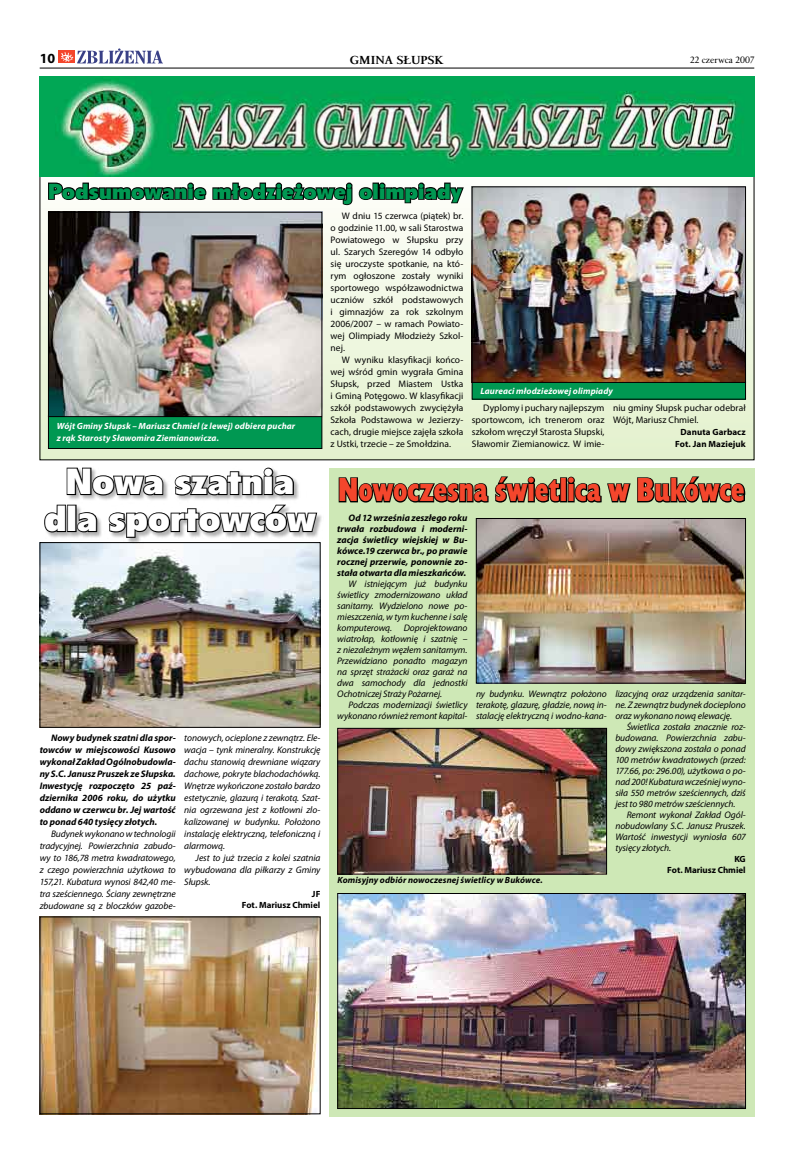
<style>
.page{position:relative;width:794px;height:1157px;background:#fff}
.page>*{position:absolute;margin:0;border:0;box-sizing:border-box;transform-origin:0 0}
.t1{font:35px/37px "EFN Olivea Nigra";color:#fff;text-align:center}
.t2{font:32px "EFN Gilead Blk Cnd";color:#f4462c}
.t3{font:21px "EFN Olivea Nigra";letter-spacing:.005em;color:#009852}
.t4{font:700 14px "Myriad Pro";color:#000}
.t5{font:700 12px "EFN Alpha Book";color:#000}
.t6{font:italic 9.5px/11px "Myriad Pro";letter-spacing:-.01em;color:#000;text-align:justify}
.t7{font:9.5px/12px "Myriad Pro";letter-spacing:.005em;color:#000;text-align:justify}
.t8{font:italic 700 9.5px/12px "Myriad Pro";color:#000;text-align:justify}
.t9{font:9.5px "EFN Alpha Book";letter-spacing:.005em;color:#000}
.t10{font:italic 700 9px/12px "Myriad Pro";letter-spacing:.01em;color:#fff}
.t11{font:700 9px/11px "Myriad Pro";letter-spacing:.005em;color:#000;text-align:right}
.t12{font:italic 700 9px "Myriad Pro";letter-spacing:.01em;color:#000}
</style>
<div class="page">
<hr style="left:40px;top:68px;width:714px;height:1px;background:#000">
<div style="left:329px;top:468px;width:425px;height:649px;background:#cee8b6"></div>
<svg style="left:42px;top:176px;width:710px;height:282px"></svg>
<div style="left:48px;top:416px;width:274px;height:32px;background:#009852"></div>
<div style="left:48px;top:415px;width:274px;height:34px;border:1px solid #000"></div>
<div style="left:472px;top:382px;width:273px;height:17px;background:#009852"></div>
<div style="left:59px;top:51px;width:16px;height:12px;background:#f4462c"></div>
<svg style="left:61px;top:48px;width:102px;height:16px"></svg>
<img style="left:40px;top:77px;width:714px;height:99px">
<img style="left:50px;top:214px;width:270px;height:201px">
<div style="left:48px;top:212px;width:274px;height:205px;border:1px solid #000"></div>
<img style="left:474px;top:189px;width:270px;height:192px">
<div style="left:472px;top:187px;width:274px;height:196px;border:1px solid #000"></div>
<svg style="left:47px;top:181px;width:418px;height:25px"></svg>
<img style="left:42px;top:544px;width:276px;height:181px">
<img style="left:42px;top:918px;width:276px;height:194px">
<div style="left:40px;top:916px;width:280px;height:198px;border:1px solid #000"></div>
<div style="left:43px;top:466px;width:280px;height:78px;background:#000;opacity:.3"></div>
<svg style="left:43px;top:466px;width:275px;height:73px"></svg>
<img style="left:339px;top:730px;width:266px;height:142px">
<div style="left:337px;top:728px;width:270px;height:146px;border:1px solid #000"></div>
<img style="left:339px;top:895px;width:405px;height:211px">
<div style="left:337px;top:893px;width:409px;height:215px;border:1px solid #000"></div>
<img style="left:478px;top:520px;width:266px;height:161px">
<div style="left:476px;top:518px;width:270px;height:165px;border:1px solid #000"></div>
<svg style="left:338px;top:476px;width:408px;height:27px"></svg>
<h3 class="t4" style="left:40px;top:49px;width:17px">10</h3>
<p class="t5" style="left:350px;top:52px;width:96px">GMINA SŁUPSK</p>
<p class="t9" style="left:689px;top:54px;width:66px">22 czerwca 2007</p>
<h3 class="t3" style="left:48px;top:177px;width:416px">Podsumowanie młodzieżowej olimpiady</h3>
<p class="t10" style="left:57px;top:419px;width:240px">Wójt Gminy Słupsk – Mariusz Chmiel (z lewej) odbiera puchar z rąk Starosty Sławomira Ziemianowicza.</p>
<p class="t7" style="left:331px;top:210px;width:134px;text-indent:11px">W dniu 15 czerwca (piątek) br. o godzinie 11.00, w sali Starostwa Powiatowego w Słupsku przy ul. Szarych Szeregów 14 odbyło się uroczyste spotkanie, na któ&shy;rym ogłoszone zostały wyniki sportowego współzawodnictwa uczniów szkół podstawowych i gimnazjów za rok szkolnym 2006/2007 – w ramach Powiato&shy;wej Olimpiady Młodzieży Szkol&shy;nej.</p>
<p class="t7" style="left:331px;top:354px;width:134px;text-indent:11px">W wyniku klasyfikacji końco&shy;wej wśród gmin wygrała Gmina Słupsk, przed Miastem Ustka i Gminą Potęgowo. W klasyfikacji szkół podstawowych zwyciężyła Szkoła Podstawowa w Jezierzy&shy;cach, drugie miejsce zajęła szkoła z Ustki, trzecie – ze Smołdzina.</p>
<p class="t10" style="left:480px;top:384px;width:134px">Laureaci młodzieżowej olimpiady</p>
<p class="t7" style="left:472px;top:401px;width:134px;text-indent:11px">Dyplomy i puchary najlepszym sportowcom, ich trenerom oraz szkołom wręczył Starosta Słupski, Sławomir Ziemianowicz. W imie-</p>
<p class="t7" style="left:613px;top:401px;width:134px">niu gminy Słupsk puchar odebrał<br>Wójt, Mariusz Chmiel.</p>
<p class="t11" style="left:675px;top:425px;width:72px;line-height:12px">Danuta Garbacz<br>Fot. Jan Maziejuk</p>
<h1 class="t1" style="left:44px;top:462px;width:273px">Nowa szatnia dla sportowców</h1>
<p class="t8" style="left:40px;top:731px;width:138px;text-indent:11px">Nowy budynek szatni dla spor&shy;towców w miejscowości Kusowo wykonał Zakład Ogólnobudowla&shy;ny S.C. Janusz Pruszek ze Słupska.<br>Inwestycję rozpoczęto 25 paź&shy;dziernika 2006 roku, do użytku oddano w czerwcu br. Jej wartość to ponad 640 tysięcy złotych.</p>
<p class="t6" style="left:40px;top:827px;width:138px;line-height:12px;text-indent:11px">Budynek wykonano w technologii tradycyjnej. Powierzchnia zabudo&shy;wy to 186,78 metra kwadratowego, z czego powierzchnia użytkowa to 157,21. Kubatura wynosi 842,40 me&shy;tra sześciennego. Ściany zewnętrzne zbudowane są z bloczków gazobe-</p>
<p class="t6" style="left:184px;top:731px;width:138px;line-height:12px">tonowych, ocieplone z zewnątrz. Ele&shy;wacja – tynk mineralny. Konstrukcję dachu stanowią drewniane wiązary dachowe, pokryte blachodachówką.<br>Wnętrze wykończone zostało bardzo estetycznie, glazurą i terakotą. Szat&shy;nia ogrzewana jest z kotłowni zlo&shy;kalizowanej w budynku. Położono instalację elektryczną, telefoniczną i alarmową.</p>
<p class="t6" style="left:184px;top:851px;width:138px;line-height:12px;text-indent:11px">Jest to już trzecia z kolei szatnia wybudowana dla piłkarzy z Gminy Słupsk.</p>
<p class="t11" style="left:242px;top:887px;width:80px">JF<br>Fot. Mariusz Chmiel</p>
<h2 class="t2" style="left:338px;top:470px;width:408px">Nowoczesna świetlica w Bukówce</h2>
<p class="t8" style="left:337px;top:511px;width:132px;line-height:11px;text-indent:11px">Od 12 września zeszłego roku trwała rozbudowa i moderni&shy;zacja świetlicy wiejskiej w Bu&shy;kówce.19 czerwca br., po prawie rocznej przerwie, ponownie zo&shy;stała otwarta dla mieszkańców.</p>
<p class="t6" style="left:337px;top:578px;width:132px;text-indent:11px">W istniejącym już budynku świetlicy zmodernizowano układ sanitarny. Wydzielono nowe po&shy;mieszczenia, w tym kuchenne i salę komputerową. Doprojektowano wiatrołap, kotłownię i szatnię – z niezależnym węzłem sanitarnym.<br>Przewidziano ponadto magazyn na sprzęt strażacki oraz garaż na dwa samochody dla jednostki Ochotniczej Straży Pożarnej.</p>
<p class="t6" style="left:337px;top:699px;width:132px;text-align:right">Podczas modernizacji świetlicy wykonano również remont kapital-</p>
<p class="t6" style="left:476px;top:688px;width:132px">ny budynku. Wewnątrz położono terakotę, glazurę, gładzie, nową in&shy;stalację elektryczną i wodno-kana-</p>
<p class="t6" style="left:615px;top:688px;width:132px">lizacyjną oraz urządzenia sanitar&shy;ne. Z zewnątrz budynek docieplono oraz wykonano nową elewację.</p>
<p class="t6" style="left:615px;top:721px;width:132px;text-indent:11px">Świetlica została znacznie roz&shy;budowana. Powierzchnia zabu&shy;dowy zwiększona została o ponad 100 metrów kwadratowych (przed:<br>177.66, po: 296.00), użytkowa o po&shy;nad 200! Kubatura wcześniej wyno&shy;siła 550 metrów sześciennych, dziś jest to 980 metrów sześciennych.</p>
<p class="t6" style="left:615px;top:809px;width:132px;text-indent:11px">Remont wykonał Zakład Ogól&shy;nobudowlany S.C. Janusz Pruszek.<br>Wartość inwestycji wyniosła 607 tysięcy złotych.</p>
<p class="t11" style="left:667px;top:853px;width:80px">KG<br>Fot. Mariusz Chmiel</p>
<p class="t12" style="left:337px;top:874px;width:207px">Komisyjny odbiór nowoczesnej świetlicy w Bukówce.</p>
</div>
